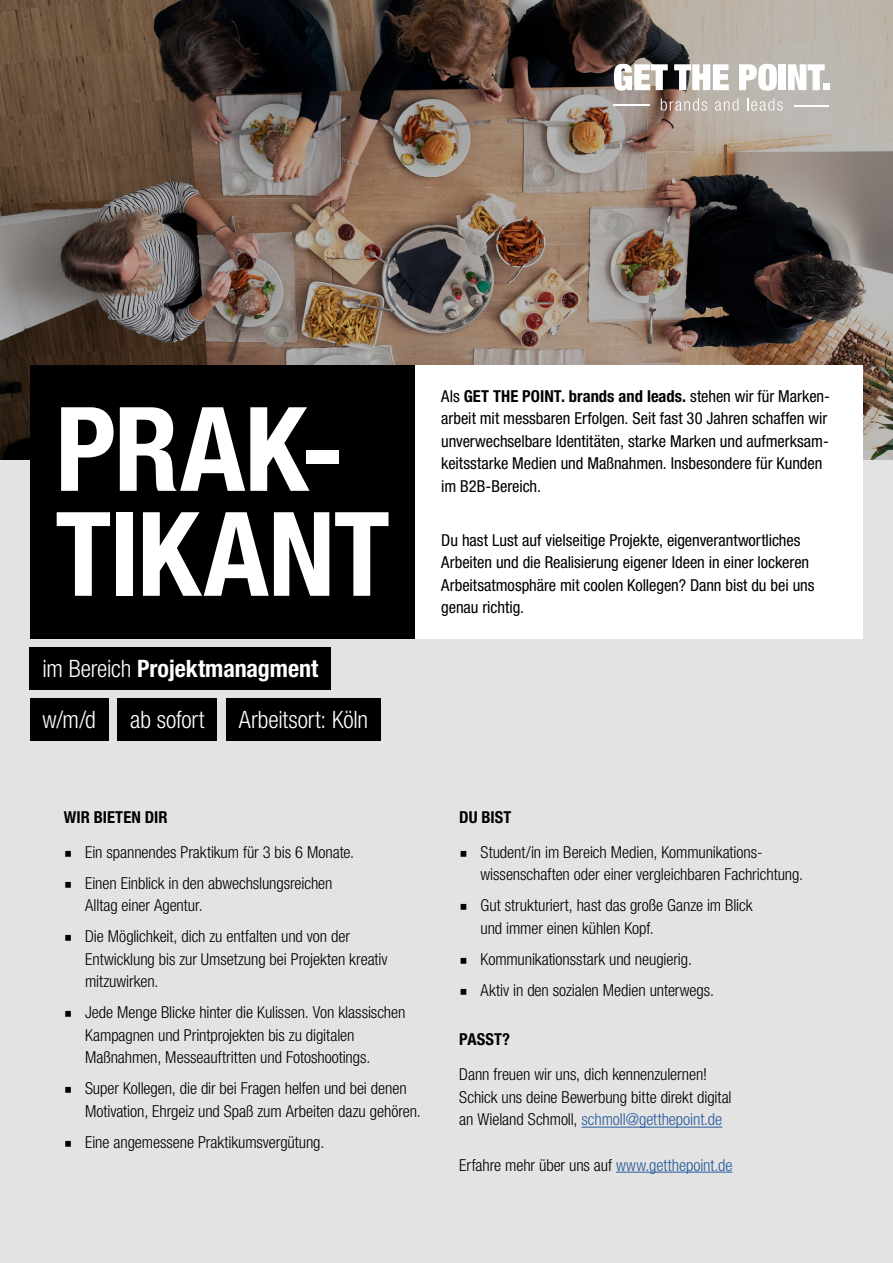
<style>
.page{position:relative;width:893px;height:1263px;background:#fff}
.page>*{position:absolute;margin:0;border:0;box-sizing:border-box;transform-origin:0 0}
.t1{font:700 condensed 117px/105px "Helvetica Neue LT Std";letter-spacing:-.01em;color:#fff}
.t2{font:300 condensed 24px/51.3px "Helvetica Neue LT Std";letter-spacing:-.005em;color:#fff}
.t3{font:300 condensed 16.5px/22.5px "Helvetica Neue LT Std";letter-spacing:-.005em;color:#000}
.t4{font:condensed 16.5px/22.5px "Helvetica Neue LT Std";letter-spacing:-.005em;color:#000}
.t5{font:700 condensed 16.5px "Helvetica Neue LT Std";color:#000}
.s1{font-weight:700}
.s2{color:#275b9b}
</style>
<div class="page">
<div style="left:0;top:371px;width:893px;height:892px;background:#e3e3e3"></div>
<img style="left:0;top:0;width:893px;height:459px">
<div style="left:30px;top:365px;width:386px;height:273px;background:#000"></div>
<hr style="left:581px;top:1127px;width:141px;height:1px;background:#275b9b">
<hr style="left:616px;top:1172px;width:116px;height:1px;background:#275b9b">
<div style="left:416px;top:365px;width:447px;height:273px;background:#fff"></div>
<div style="left:118px;top:698px;width:99px;height:43px;background:#000"></div>
<div style="left:30px;top:698px;width:79px;height:43px;background:#000"></div>
<svg style="left:614px;top:64px;width:54px;height:27px"></svg>
<svg style="left:674px;top:64px;width:55px;height:26px"></svg>
<svg style="left:739px;top:64px;width:38px;height:27px"></svg>
<div style="left:778px;top:64px;width:8px;height:26px;background:#fff"></div>
<svg style="left:788px;top:64px;width:41px;height:26px"></svg>
<svg style="left:661px;top:98px;width:46px;height:13px"></svg>
<svg style="left:715px;top:98px;width:24px;height:13px"></svg>
<svg style="left:747px;top:98px;width:36px;height:13px"></svg>
<hr style="left:614px;top:104px;width:36px;height:2px;background:#fff">
<hr style="left:794px;top:105px;width:35px;height:1px;background:#fff">
<div style="left:30px;top:647px;width:301px;height:43px;background:#000"></div>
<div style="left:226px;top:698px;width:155px;height:43px;background:#000"></div>
<h1 class="t1" style="left:55px;top:395px;width:336px">PRAK-<br>TIKANT</h1>
<h2 class="t2" style="left:239px;top:643px;width:131px;text-indent:-196px">im Bereich <span class="s1">Projektmanagment<br></span>Arbeitsort: Köln</h2>
<h2 class="t2" style="left:43px;top:694px;width:55px">w/m/d</h2>
<h2 class="t2" style="left:130px;top:694px;width:76px">ab sofort</h2>
<p class="t4" style="left:441px;top:385px;width:390px">Als <span class="s1">GET THE POINT. brands and leads.</span> stehen wir für Marken&shy;arbeit mit messbaren Erfolgen. Seit fast 30 Jahren schaffen wir unverwechselbare Identitäten, starke Marken und aufmerksam&shy;keitsstarke Medien und Maßnahmen. Insbesondere für Kunden im B2B-Bereich.</p>
<p class="t4" style="left:441px;top:528px;width:375px">Du hast Lust auf vielseitige Projekte, eigenverantwortliches Arbeiten und die Realisierung eigener Ideen in einer lockeren Arbeitsatmosphäre mit coolen Kollegen? Dann bist du bei uns genau richtig.</p>
<p class="t5" style="left:64px;top:807px;width:105px">WIR BIETEN DIR</p>
<p class="t3" style="left:85px;top:836px;width:271px;line-height:31px">Ein spannendes Praktikum für 3 bis 6 Monate.<br>Einen Einblick in den abwechslungsreichen</p>
<p class="t3" style="left:85px;top:890px;width:266px;line-height:31px">Alltag einer Agentur.<br>Die Möglichkeit, dich zu entfalten und von der</p>
<p class="t3" style="left:85px;top:948px;width:304px">Entwicklung bis zur Umsetzung bei Projekten kreativ mitzuwirken.</p>
<p class="t3" style="left:85px;top:1001px;width:322px">Jede Menge Blicke hinter die Kulissen. Von klassischen<br>Kampagnen und Printprojekten bis zu digitalen<br>Maßnahmen, Messeauftritten und Fotoshootings.</p>
<p class="t3" style="left:85px;top:1077px;width:337px">Super Kollegen, die dir bei Fragen helfen und bei denen<br>Motivation, Ehrgeiz und Spaß zum Arbeiten dazu gehören.</p>
<p class="t3" style="left:85px;top:1131px;width:241px">Eine angemessene Praktikumsvergütung.</p>
<p class="t5" style="left:459px;top:807px;width:54px">DU BIST</p>
<p class="t3" style="left:480px;top:841px;width:324px">Student/in im Bereich Medien, Kommunikations&shy;wissenschaften oder einer vergleichbaren Fachrichtung.</p>
<p class="t3" style="left:480px;top:894px;width:274px">Gut strukturiert, hast das große Ganze im Blick und immer einen kühlen Kopf.</p>
<p class="t3" style="left:480px;top:943px;width:235px;line-height:31px">Kommunikationsstark und neugierig.<br>Aktiv in den sozialen Medien unterwegs.</p>
<p class="t5" style="left:459px;top:1029px;width:53px">PASST?</p>
<p class="t3" style="left:459px;top:1063px;width:274px">Dann freuen wir uns, dich kennenzulernen!<br>Schick uns deine Bewerbung bitte direkt digital an Wieland Schmoll, <span class="s2">schmoll@getthepoint.de</span></p>
<p class="t3" style="left:459px;top:1153px;width:275px">Erfahre mehr über uns auf <span class="s2">www.getthepoint.de</span></p>
</div>
